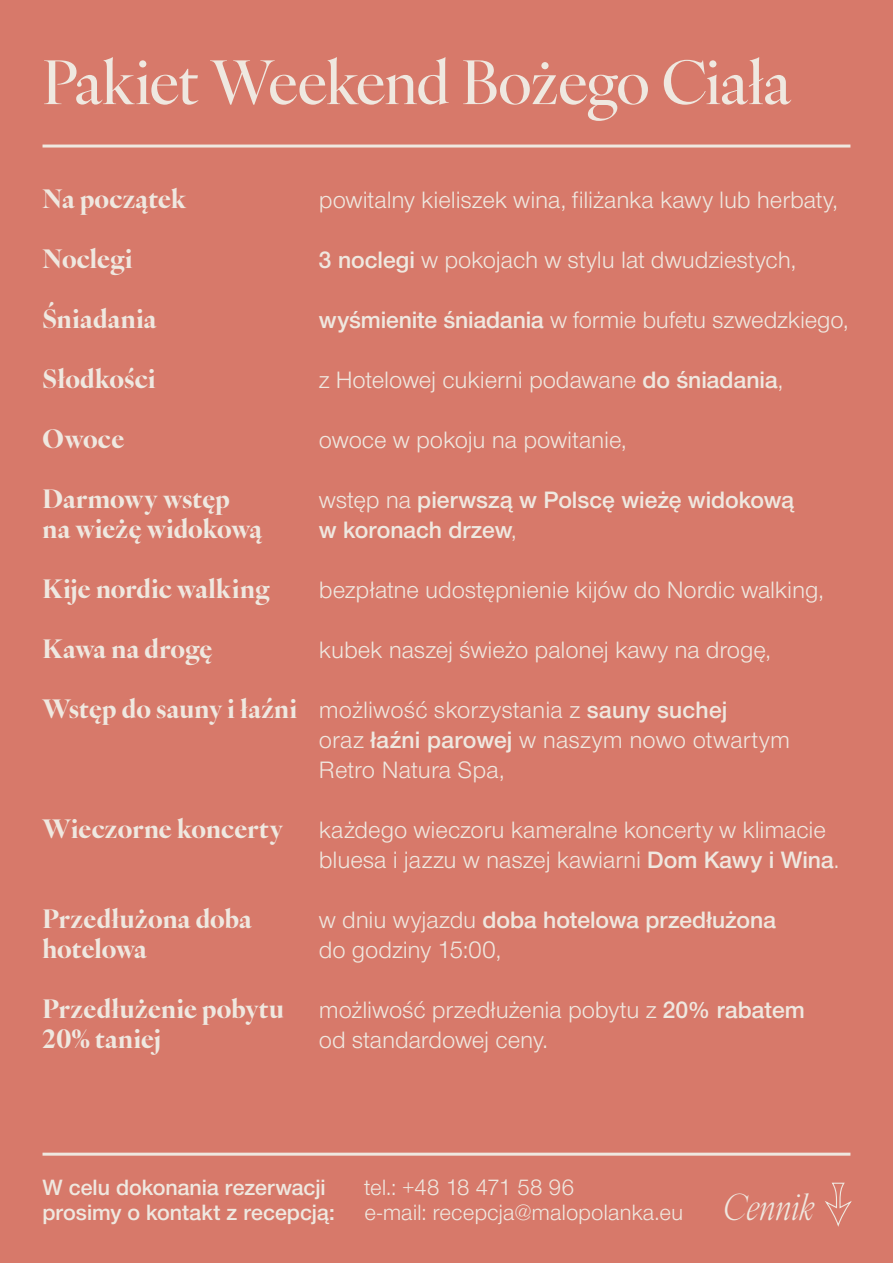
<style>
.page{position:relative;width:893px;height:1263px;background:#d7796a}
.page>*{position:absolute;margin:0;border:0;box-sizing:border-box;transform-origin:0 0}
.t1{font:500 60px "Ivy Ora Display";letter-spacing:-.01em;color:#efe8e0}
.t2{font:italic 300 36px "Ivy Ora Display";letter-spacing:.005em;color:#efe8e0}
.t3{font:700 25.5px/30px "Ivy Ora Display";letter-spacing:.005em;color:#efe8e0}
.t4{font:300 22.5px/30px "Nimbus Sans DV";letter-spacing:-.005em;color:#efe8e0}
.t5{font:500 22.5px/30px "Nimbus Sans DV";color:#efe8e0}
.t6{font:500 21px/25.2px "Nimbus Sans DV";color:#efe8e0}
.t7{font:300 21px/25.2px "Nimbus Sans DV";letter-spacing:-.005em;color:#efe8e0}
.s1{font-weight:500}
.s2{font-weight:300}
</style>
<div class="page">
<hr style="left:43px;top:145px;width:807px;height:3px;background:#efe8e0">
<svg style="left:825px;top:1182px;width:27px;height:45px"></svg>
<hr style="left:43px;top:1153px;width:807px;height:3px;background:#efe8e0">
<h1 class="t1" style="left:43px;top:36px;width:750px">Pakiet Weekend Bożego Ciała</h1>
<p class="t3" style="left:43px;top:181px;width:145px">Na początek</p>
<p class="t3" style="left:43px;top:241px;width:92px">Noclegi</p>
<p class="t3" style="left:43px;top:301px;width:116px">Śniadania</p>
<p class="t3" style="left:43px;top:361px;width:115px">Słodkości</p>
<p class="t3" style="left:43px;top:421px;width:83px">Owoce</p>
<p class="t3" style="left:43px;top:481px;width:221px">Darmowy wstęp na wieżę widokową</p>
<p class="t3" style="left:43px;top:571px;width:228px">Kije nordic walking</p>
<p class="t3" style="left:43px;top:631px;width:171px">Kawa na drogę</p>
<p class="t3" style="left:43px;top:691px;width:256px">Wstęp do sauny i łaźni</p>
<p class="t3" style="left:43px;top:811px;width:242px">Wieczorne koncerty</p>
<p class="t3" style="left:43px;top:901px;width:211px">Przedłużona doba hotelowa</p>
<p class="t3" style="left:43px;top:991px;width:243px">Przedłużenie pobytu<br>20% taniej</p>
<p class="t4" style="left:319px;top:186px;width:521px">powitalny kieliszek wina, filiżanka kawy lub herbaty,</p>
<p class="t4" style="left:319px;top:246px;width:479px"><span class="s1">3 noclegi</span> w pokojach w stylu lat dwudziestych,</p>
<p class="t4" style="left:319px;top:306px;width:531px"><span class="s1">wyśmienite śniadania</span> w formie bufetu szwedzkiego,</p>
<p class="t4" style="left:319px;top:366px;width:466px">z Hotelowej cukierni podawane <span class="s1">do śniadania</span>,</p>
<p class="t4" style="left:319px;top:426px;width:309px">owoce w pokoju na powitanie,</p>
<p class="t5" style="left:319px;top:485px;width:477px"><span class="s2">wstęp na</span> pierwszą w Polscę wieżę widokową w koronach drzew<span class="s2">,</span></p>
<p class="t4" style="left:319px;top:576px;width:506px">bezpłatne udostępnienie kijów do Nordic walking,</p>
<p class="t4" style="left:319px;top:636px;width:454px">kubek naszej świeżo palonej kawy na drogę,</p>
<p class="t4" style="left:319px;top:696px;width:473px">możliwość skorzystania z <span class="s1">sauny suchej<br></span>oraz <span class="s1">łaźni parowej</span> w naszym nowo otwartym<br>Retro Natura Spa,</p>
<p class="t4" style="left:319px;top:816px;width:522px">każdego wieczoru kameralne koncerty w klimacie bluesa i jazzu w naszej kawiarni <span class="s1">Dom Kawy i Wina</span>.</p>
<p class="t4" style="left:319px;top:906px;width:459px">w dniu wyjazdu <span class="s1">doba hotelowa przedłużona </span>do godziny 15:00,</p>
<p class="t4" style="left:319px;top:996px;width:487px">możliwość przedłużenia pobytu z <span class="s1">20% rabatem </span>od standardowej ceny.</p>
<p class="t6" style="left:43px;top:1176px;width:294px">W celu dokonania rezerwacji prosimy o kontakt z recepcją:</p>
<p class="t7" style="left:365px;top:1176px;width:320px">tel.: +48 18 471 58 96<br>e-mail: recepcja@malopolanka.eu</p>
<h2 class="t2" style="left:723px;top:1180px;width:93px">Cennik</h2>
</div>
